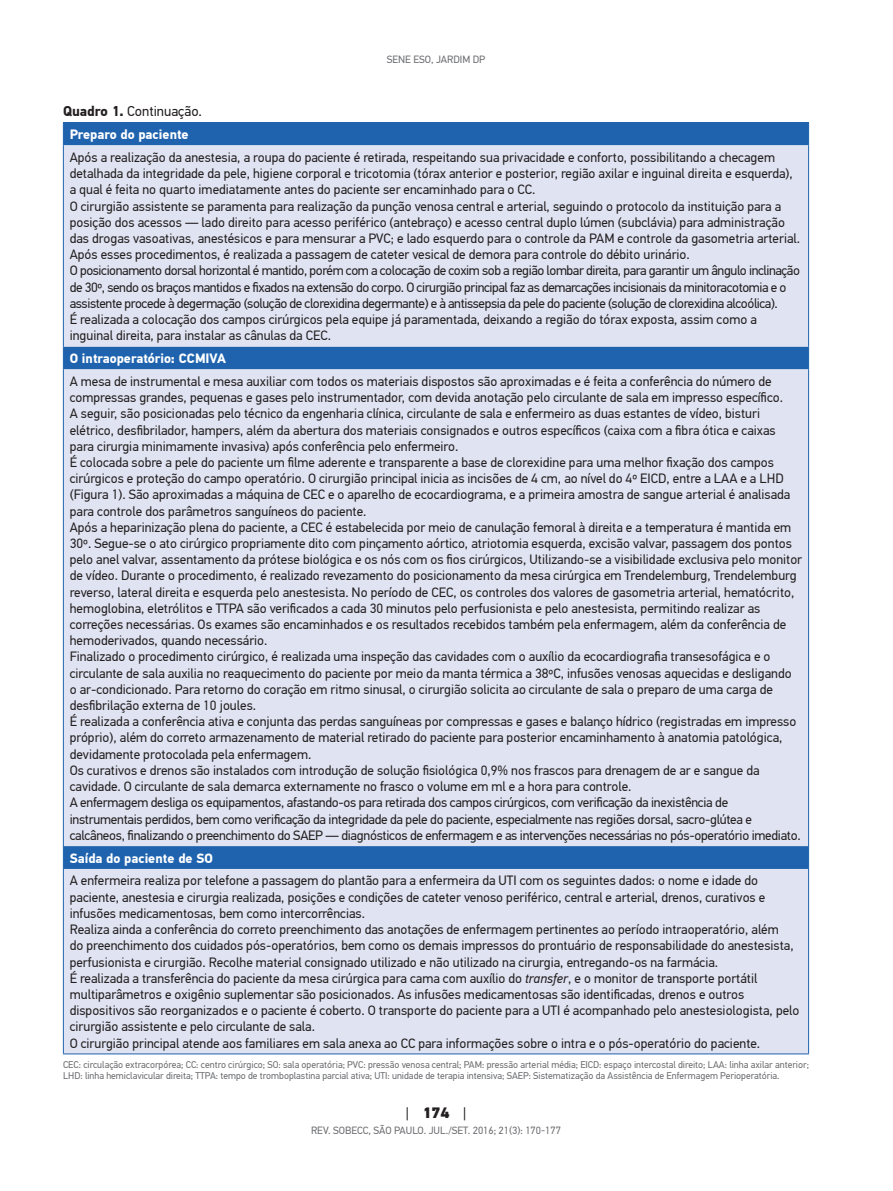
<style>
.page{position:relative;width:893px;height:1191px;background:#fff}
.page>*{position:absolute;margin:0;border:0;box-sizing:border-box;transform-origin:0 0}
.t1{font:900 15px "PF Din Text Pro";color:#231f20}
.t2{font:14.25px "PF Din Text Pro";color:#231f20}
.t3{font:13.5px/16.2px "PF Din Text Pro";color:#231f20}
.t4{font:700 13.5px "PF Din Text Pro";color:#fff}
.t5{font:10.5px "PF Din Text Pro";color:#6c6d70}
.t6{font:9.75px/10.5px "PF Din Text Pro";color:#6c6d70}
.s1{font-weight:700}
.s2{font-style:italic}
.s3{font-weight:400}
</style>
<div class="page">
<div style="left:64px;top:123px;width:744px;height:22px;background:#1f63ae"></div>
<div style="left:64px;top:145px;width:744px;height:908px;background:#e0e4f2"></div>
<svg style="left:63px;top:123px;width:1px;height:22px"></svg>
<svg style="left:808px;top:123px;width:1px;height:22px"></svg>
<hr style="left:63px;top:145px;width:1px;height:201px;background:#1f63ae">
<hr style="left:808px;top:145px;width:1px;height:201px;background:#1f63ae">
<svg style="left:63px;top:346px;width:1px;height:23px"></svg>
<svg style="left:808px;top:346px;width:1px;height:23px"></svg>
<hr style="left:63px;top:369px;width:1px;height:477px;background:#1f63ae">
<hr style="left:808px;top:369px;width:1px;height:477px;background:#1f63ae">
<svg style="left:63px;top:846px;width:1px;height:23px"></svg>
<svg style="left:808px;top:846px;width:1px;height:23px"></svg>
<hr style="left:63px;top:869px;width:1px;height:184px;background:#1f63ae">
<hr style="left:808px;top:869px;width:1px;height:184px;background:#1f63ae">
<hr style="left:63px;top:1053px;width:746px;height:1px;background:#1f63ae">
<hr style="left:63px;top:122px;width:746px;height:1px;background:#1f63ae">
<p class="t5" style="left:387px;top:53px;width:100px">Sene ESO, Jardim DP</p>
<p class="t2" style="left:63px;top:102px;width:141px"><span class="s1">Quadro 1.</span> Continuação.</p>
<p class="t4" style="left:70px;top:126px;width:121px">Preparo do paciente</p>
<p class="t3" style="left:70px;top:149px;width:732px">Após a realização da anestesia, a roupa do paciente é retirada, respeitando sua privacidade e conforto, possibilitando a checagem detalhada da integridade da pele, higiene corporal e tricotomia (tórax anterior e posterior, região axilar e inguinal direita e esquerda), a qual é feita no quarto imediatamente antes do paciente ser encaminhado para o CC.<br>O cirurgião assistente se paramenta para realização da punção venosa central e arterial, seguindo o protocolo da instituição para a posição dos acessos ― lado direito para acesso periférico (antebraço) e acesso central duplo lúmen (subclávia) para administração das drogas vasoativas, anestésicos e para mensurar a PVC; e lado esquerdo para o controle da PAM e controle da gasometria arterial.<br>Após esses procedimentos, é realizada a passagem de cateter vesical de demora para controle do débito urinário.<br>O posicionamento dorsal horizontal é mantido, porém com a colocação de coxim sob a região lombar direita, para garantir um ângulo inclinação de 30º, sendo os braços mantidos e fixados na extensão do corpo. O cirurgião principal faz as demarcações incisionais da minitoracotomia e o assistente procede à degermação (solução de clorexidina degermante) e à antissepsia da pele do paciente (solução de clorexidina alcoólica).<br>É realizada a colocação dos campos cirúrgicos pela equipe já paramentada, deixando a região do tórax exposta, assim como a inguinal direita, para instalar as cânulas da CEC.</p>
<p class="t4" style="left:70px;top:350px;width:158px">O intraoperatório: CCMIVA</p>
<p class="t3" style="left:70px;top:373px;width:715px">A mesa de instrumental e mesa auxiliar com todos os materiais dispostos são aproximadas e é feita a conferência do número de compressas grandes, pequenas e gases pelo instrumentador, com devida anotação pelo circulante de sala em impresso específico.<br>A seguir, são posicionadas pelo técnico da engenharia clínica, circulante de sala e enfermeiro as duas estantes de vídeo, bisturi elétrico, desfibrilador, hampers, além da abertura dos materiais consignados e outros específicos (caixa com a fibra ótica e caixas para cirurgia minimamente invasiva) após conferência pelo enfermeiro.<br>É colocada sobre a pele do paciente um filme aderente e transparente a base de clorexidine para uma melhor fixação dos campos cirúrgicos e proteção do campo operatório. O cirurgião principal inicia as incisões de 4 cm, ao nível do 4º EICD, entre a LAA</p>
<p class="t3" style="left:70px;top:470px;width:734px;text-indent:671px">e a LHD (Figura 1). São aproximadas a máquina de CEC e o aparelho de ecocardiograma, e a primeira amostra de sangue arterial é analisada para controle dos parâmetros sanguíneos do paciente.<br>Após a heparinização plena do paciente, a CEC é estabelecida por meio de canulação femoral à direita e a temperatura é mantida em 30º. Segue-se o ato cirúrgico propriamente dito com pinçamento aórtico, atriotomia esquerda, excisão valvar, passagem dos pontos pelo anel valvar, assentamento da prótese biológica e os nós com os fios cirúrgicos, Utilizando-se a visibilidade exclusiva pelo monitor de vídeo. Durante o procedimento, é realizado revezamento do posicionamento da mesa cirúrgica em Trendelemburg, Trendelemburg reverso, lateral direita e esquerda pelo anestesista. No período de CEC, os controles dos valores de gasometria arterial, hematócrito, hemoglobina, eletrólitos e TTPA são verificados a cada 30 minutos pelo perfusionista e pelo anestesista, permitindo realizar as correções necessárias. Os exames são encaminhados e os resultados recebidos também pela enfermagem, além da conferência de hemoderivados, quando necessário.<br>Finalizado o procedimento cirúrgico, é realizada uma inspeção das cavidades com o auxílio da ecocardiografia transesofágica e o circulante de sala auxilia no reaquecimento do paciente por meio da manta térmica a 38ºC, infusões venosas aquecidas e desligando<br>o ar-condicionado. Para retorno do coração em ritmo sinusal, o cirurgião solicita ao circulante de sala o preparo de uma carga de desfibrilação externa de 10 joules.<br>É realizada a conferência ativa e conjunta das perdas sanguíneas por compressas e gases e balanço hídrico (registradas em impresso próprio), além do correto armazenamento de material retirado do paciente para posterior encaminhamento à anatomia patológica, devidamente protocolada pela enfermagem.<br>Os curativos e drenos são instalados com introdução de solução fisiológica 0,9% nos frascos para drenagem de ar e sangue da cavidade. O circulante de sala demarca externamente no frasco o volume em ml e a hora para controle.<br>A enfermagem desliga os equipamentos, afastando-os para retirada dos campos cirúrgicos, com verificação da inexistência de instrumentais perdidos, bem como verificação da integridade da pele do paciente, especialmente nas regiões dorsal, sacro-glútea e calcâneos, finalizando o preenchimento do SAEP ― diagnósticos de enfermagem e as intervenções necessárias no pós-operatório imediato.</p>
<p class="t4" style="left:70px;top:849px;width:145px">Saída do paciente de SO</p>
<p class="t3" style="left:70px;top:873px;width:731px">A enfermeira realiza por telefone a passagem do plantão para a enfermeira da UTI com os seguintes dados: o nome e idade do paciente, anestesia e cirurgia realizada, posições e condições de cateter venoso periférico, central e arterial, drenos, curativos e infusões medicamentosas, bem como intercorrências.<br>Realiza ainda a conferência do correto preenchimento das anotações de enfermagem pertinentes ao período intraoperatório, além<br>do preenchimento dos cuidados pós-operatórios, bem como os demais impressos do prontuário de responsabilidade do anestesista, perfusionista e cirurgião. Recolhe material consignado utilizado e não utilizado na cirurgia, entregando-os na farmácia.<br>É realizada a transferência do paciente da mesa cirúrgica para cama com auxílio do <span class="s2">transfer</span>, e o monitor de transporte portátil multiparâmetros e oxigênio suplementar são posicionados. As infusões medicamentosas são identificadas, drenos e outros dispositivos são reorganizados e o paciente é coberto. O transporte do paciente para a UTI é acompanhado pelo anestesiologista, pelo cirurgião assistente e pelo circulante de sala.<br>O cirurgião principal atende aos familiares em sala anexa ao CC para informações sobre o intra e o pós-operatório do paciente.</p>
<p class="t6" style="left:63px;top:1059px;width:747px">CEC: circulação extracorpórea; CC: centro cirúrgico; SO: sala operatória; PVC: pressão venosa central; PAM: pressão arterial média; EICD: espaço intercostal direito; LAA: linha axilar anterior;<br>LHD: linha hemiclavicular direita; TTPA: tempo de tromboplastina parcial ativa; UTI: unidade de terapia intensiva; SAEP: Sistematização da Assistência de Enfermagem Perioperatória.</p>
<p class="t1" style="left:406px;top:1102px;width:62px"><span class="s3">|</span> 174 <span class="s3">|</span></p>
<p class="t5" style="left:311px;top:1124px;width:251px">Rev. SOBECC, São Paulo. JUL./SET. 2016; 21(3): 170-177</p>
</div>
